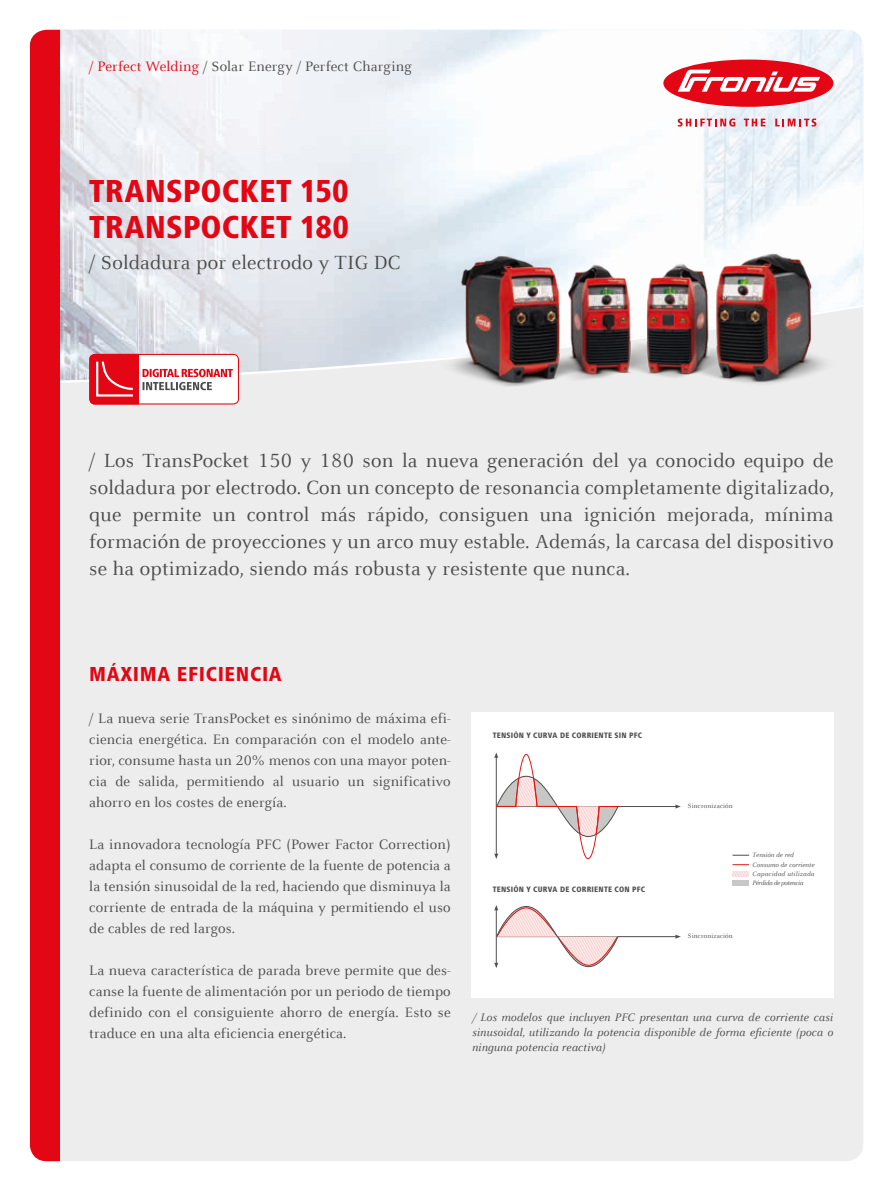
<style>
.page{position:relative;width:893px;height:1191px;background:#fff}
.page>*{position:absolute;margin:0;border:0;box-sizing:border-box;transform-origin:0 0}
.t1{font:800 condensed 33px/36px "Frutiger Next LTW1 G";letter-spacing:.005em;color:#e30614}
.t2{font:21px/27px "Celeste Offc Pro";letter-spacing:.01em;color:#4b4b4a;text-align:justify}
.t3{font:800 condensed 21px "Frutiger Next LTW1 G";letter-spacing:.03em;color:#e30614}
.t4{font:15px/21px "Celeste Offc Pro";letter-spacing:.01em;color:#4b4b4a;text-align:justify}
.t5{font:italic 12px/15px "Celeste Offc Pro";letter-spacing:.01em;color:#4b4b4a;text-align:justify}
.t6{font:800 condensed 8.1px "Frutiger Next LTW1 G";letter-spacing:.025em;color:#4f4e4e}
.t7{font:italic 6.9px/9.3px "Celeste Offc Pro";letter-spacing:.005em;color:#4f4e4e}
.t8{font:6.9px "Celeste Offc Pro";letter-spacing:.02em;color:#4f4e4e}
.s1{color:#e30614}
</style>
<div class="page">
<div style="left:30px;top:30px;width:833px;height:1131px;background:#ededed;border-radius:17px"></div>
<svg style="left:60px;top:30px;width:803px;height:353px"></svg>
<div style="left:30px;top:30px;width:30px;height:1131px;background:#e30614"></div>
<div style="left:663px;top:60px;width:170px;height:47px;background:#e30614;border-radius:50%"></div>
<svg style="left:678px;top:70px;width:142px;height:22px"></svg>
<div style="left:471px;top:712px;width:362px;height:285px;background:#fff"></div>
<hr style="left:497px;top:806px;width:181px;height:1px;background:#4f4e4e">
<svg style="left:675px;top:804px;width:6px;height:4px"></svg>
<hr style="left:497px;top:936px;width:181px;height:1px;background:#4f4e4e">
<svg style="left:675px;top:934px;width:6px;height:4px"></svg>
<svg style="left:494px;top:752px;width:125px;height:107px"></svg>
<svg style="left:732px;top:854px;width:17px;height:1px"></svg>
<svg style="left:732px;top:864px;width:17px;height:1px"></svg>
<svg style="left:732px;top:871px;width:17px;height:6px"></svg>
<div style="left:732px;top:880px;width:17px;height:6px;background:#c7c7c6"></div>
<svg style="left:494px;top:905px;width:125px;height:63px"></svg>
<img style="left:391px;top:92px;width:473px;height:295px">
<div style="left:90px;top:354px;width:148px;height:50px;background:#fff;border-radius:5px"></div>
<div style="left:89px;top:354px;width:150px;height:50px;border:1px solid #e30614;border-radius:5px"></div>
<svg style="left:143px;top:369px;width:90px;height:21px"></svg>
<div style="left:89px;top:354px;width:50px;height:50px;background:#e30614"></div>
<svg style="left:96px;top:361px;width:37px;height:36px"></svg>
<p class="t4" style="left:89px;top:55px;width:324px"><span class="s1">/ Perfect Welding</span> / Solar Energy / Perfect Charging</p>
<h1 class="t1" style="left:89px;top:173px;width:261px">TRANSPOCKET 150<br>TRANSPOCKET 180</h1>
<h2 class="t2" style="left:89px;top:249px;width:313px">/ Soldadura por electrodo y TIG DC</h2>
<p class="t2" style="left:89px;top:447px;width:746px">/ Los TransPocket 150 y 180 son la nueva generación del ya conocido equipo de soldadura por electrodo. Con un concepto de resonancia completamente digitalizado, que permite un control más rápido, consiguen una ignición mejorada, mínima formación de proyecciones y un arco muy estable. Además, la carcasa del dispositivo se ha optimizado, siendo más robusta y resistente que nunca.</p>
<h2 class="t3" style="left:89px;top:661px;width:194px">MÁXIMA EFICIENCIA</h2>
<p class="t4" style="left:89px;top:707px;width:363px">/ La nueva serie TransPocket es sinónimo de máxima efi&shy;ciencia energética. En comparación con el modelo ante&shy;rior, consume hasta un 20% menos con una mayor poten&shy;cia de salida, permitiendo al usuario un significativo ahorro en los costes de energía.</p>
<p class="t4" style="left:89px;top:833px;width:363px">La innovadora tecnología PFC (Power Factor Correction) adapta el consumo de corriente de la fuente de potencia a la tensión sinusoidal de la red, haciendo que disminuya la corriente de entrada de la máquina y permitiendo el uso de cables de red largos.</p>
<p class="t4" style="left:89px;top:959px;width:363px">La nueva característica de parada breve permite que des&shy;canse la fuente de alimentación por un periodo de tiempo definido con el consiguiente ahorro de energía. Esto se traduce en una alta eficiencia energética.</p>
<p class="t6" style="left:493px;top:731px;width:151px">TENSIÓN Y CURVA DE CORRIENTE SIN PFC</p>
<p class="t6" style="left:493px;top:885px;width:154px">TENSIÓN Y CURVA DE CORRIENTE CON PFC</p>
<p class="t8" style="left:688px;top:802px;width:46px">Sincronización</p>
<p class="t8" style="left:688px;top:932px;width:46px">Sincronización</p>
<p class="t7" style="left:753px;top:850px;width:63px">Tensión de red<br>Consumo de corriente<br>Capacidad utilizada<br>Pérdida de potencia</p>
<p class="t5" style="left:472px;top:1009px;width:363px">/ Los modelos que incluyen PFC presentan una curva de corriente casi sinusoidal, utilizando la potencia disponible de forma eficiente (poca o ninguna potencia reactiva)</p>
</div>
